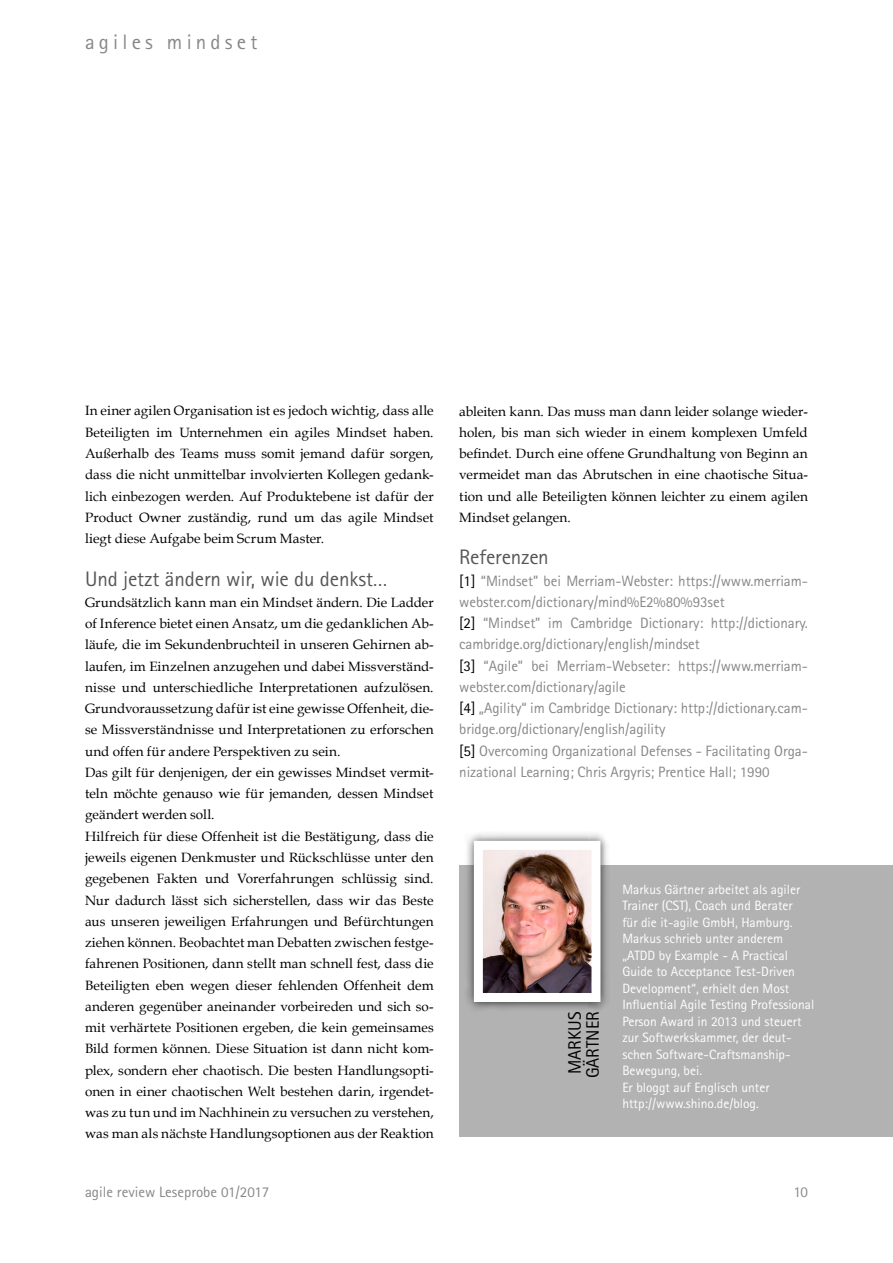
<style>
.page{position:relative;width:893px;height:1263px;background:#fff}
.page>*{position:absolute;margin:0;border:0;box-sizing:border-box;transform-origin:0 0}
.t1{font:21px "Rotis Sans Serif Pro";letter-spacing:-.005em;color:#575756}
.t2{font:21px "Rotis Sans Serif Pro";letter-spacing:.2em;color:#878787}
.t3{font:18px/18px "Rotis Sans Serif Pro";color:#000}
.t4{font:15px/21.3px "Rotis Sans Serif Std";letter-spacing:-.005em;color:#878787}
.t5{font:15px "Rotis Sans Serif Pro";color:#878787}
.t6{font:13.5px/21.3px "Book Antiqua";letter-spacing:.005em;color:#000;text-align:justify}
.t7{font:13.5px/16.5px "Rotis Sans Serif Pro";color:#fff}
.s1{color:#000}
</style>
<div class="page">
<div style="left:459px;top:865px;width:434px;height:271px;background:#b3b2b2"></div>
<div style="left:464px;top:831px;width:146px;height:181px;background:#000;opacity:.75"></div>
<img style="left:484px;top:851px;width:106px;height:141px">
<div style="left:474px;top:841px;width:126px;height:161px;border:9px solid #fff"></div>
<h1 class="t2" style="left:85px;top:29px;width:174px">agiles mindset</h1>
<p class="t6" style="left:85px;top:400px;width:350px">In einer agilen Organisation ist es jedoch wichtig, dass alle Beteiligten im Unternehmen ein agiles Mindset haben.<br>Außerhalb des Teams muss somit jemand dafür sorgen, dass die nicht unmittelbar involvierten Kollegen gedank&shy;lich einbezogen werden. Auf Produktebene ist dafür der Product Owner zuständig, rund um das agile Mindset liegt diese Aufgabe beim Scrum Master.</p>
<h1 class="t1" style="left:85px;top:566px;width:304px">Und jetzt ändern wir, wie du denkst…</h1>
<p class="t6" style="left:85px;top:591px;width:350px;text-align:left">Grundsätzlich kann man ein Mindset ändern. Die Ladder of Inference bietet einen Ansatz, um die gedanklichen Ab&shy;läufe, die im Sekundenbruchteil in unseren Gehirnen ab&shy;laufen, im Einzelnen anzugehen und dabei Missverständ&shy;nisse und unterschiedliche Interpretationen aufzulösen.<br>Grundvoraussetzung dafür ist eine gewisse Offenheit, die&shy;se Missverständnisse und Interpretationen zu erforschen und offen für andere Perspektiven zu sein.<br>Das gilt für denjenigen, der ein gewisses Mindset vermit&shy;teln möchte genauso wie für jemanden, dessen Mindset geändert werden soll.<br>Hilfreich für diese Offenheit ist die Bestätigung, dass die jeweils eigenen Denkmuster und Rückschlüsse unter den gegebenen Fakten und Vorerfahrungen schlüssig sind.<br>Nur dadurch lässt sich sicherstellen, dass wir das Beste aus unseren jeweiligen Erfahrungen und Befürchtungen ziehen können. Beobachtet man Debatten zwischen festge&shy;fahrenen Positionen, dann stellt man schnell fest, dass die Beteiligten eben wegen dieser fehlenden Offenheit dem anderen gegenüber aneinander vorbeireden und sich so&shy;mit verhärtete Positionen ergeben, die kein gemeinsames Bild formen können. Diese Situation ist dann nicht kom&shy;plex, sondern eher chaotisch. Die besten Handlungsopti&shy;onen in einer chaotischen Welt bestehen darin, irgendet&shy;was zu tun und im Nachhinein zu versuchen zu verstehen, was man als nächste Handlungsoptionen aus der Reaktion</p>
<p class="t6" style="left:459px;top:400px;width:350px">ableiten kann. Das muss man dann leider solange wieder&shy;holen, bis man sich wieder in einem komplexen Umfeld befindet. Durch eine offene Grundhaltung von Beginn an vermeidet man das Abrutschen in eine chaotische Situa&shy;tion und alle Beteiligten können leichter zu einem agilen Mindset gelangen.</p>
<h1 class="t1" style="left:459px;top:545px;width:91px">Referenzen</h1>
<p class="t4" style="left:459px;top:570px;width:350px"><span class="s1">[1]</span> “Mindset” bei Merriam-Webster: https://www.merriam&shy;webster.com/dictionary/mind%E2%80%93set<br><span class="s1">[2]</span> “Mindset” im Cambridge Dictionary: http://dictionary. cambridge.org/dictionary/english/mindset<br><span class="s1">[3]</span> “Agile” bei Merriam-Webseter: https://www.merriam&shy;webster.com/dictionary/agile<br><span class="s1">[4]</span> „Agility“ im Cambridge Dictionary: http://dictionary.cam&shy;bridge.org/dictionary/english/agility<br><span class="s1">[5]</span> Overcoming Organizational Defenses - Facilitating Orga&shy;nizational Learning; Chris Argyris; Prentice Hall; 1990</p>
<h2 class="t3" style="left:566px;top:1078px;width:69px;rotate:-90deg">MARKUS<br>GÄRTNER</h2>
<p class="t7" style="left:622px;top:881px;width:193px">Markus Gärtner arbeitet als agiler<br>Trainer (CST), Coach und Berater<br>für die it-agile GmbH, Hamburg.<br>Markus schrieb unter anderem „ATDD by Example - A Practical<br>Guide to Acceptance Test-Driven<br>Development“, erhielt den Most<br>Influential Agile Testing Professional<br>Person Award in 2013 und steuert zur Softwerkskammer, der deut&shy;schen Software-Craftsmanship-<br>Bewegung, bei.<br>Er bloggt auf Englisch unter http://www.shino.de/blog.</p>
<p class="t5" style="left:85px;top:1183px;width:186px">agile review Leseprobe 01/2017</p>
<p class="t5" style="left:793px;top:1183px;width:16px">10</p>
</div>
